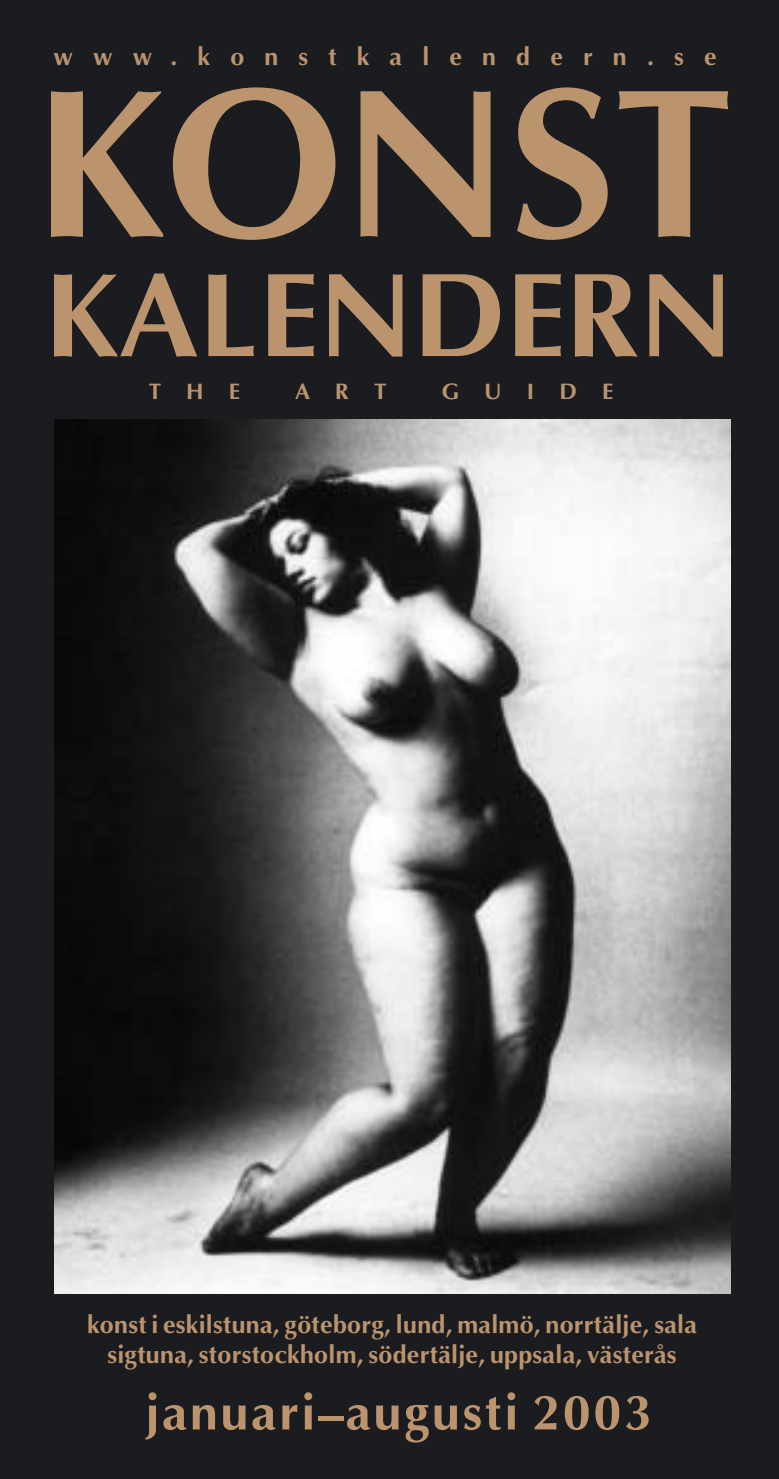
<style>
.page{position:relative;width:779px;height:1479px;background:#fff}
.page>*{position:absolute;margin:0;border:0;box-sizing:border-box;transform-origin:0 0}
.t1{font:700 212.5px "Optima";color:#bb946e}
.t2{font:700 120px "Optima";color:#bb946e}
.t3{font:700 50px "Optima";letter-spacing:.055em;color:#bb946e}
.t4{font:700 25px/30.5px "Optima";letter-spacing:.01em;color:#bb946e;text-align:center}
.t5{font:700 25px "Optima";letter-spacing:.805em;color:#bb946e}
.t6{font:700 22.5px "Optima";letter-spacing:1.11em;color:#bb946e}
</style>
<div class="page">
<div style="left:0;top:0;width:778px;height:1478px;background:#1b1c20"></div>
<img style="left:54px;top:419px;width:676px;height:874px">
<p class="t5" style="left:53px;top:46px;width:664px">www.konstkalendern.se</p>
<h1 class="t1" style="left:35px;top:76px;width:698px">KONST</h1>
<h2 class="t2" style="left:45px;top:266px;width:688px">KALENDERN</h2>
<p class="t6" style="left:149px;top:382px;width:93px">THE</p>
<p class="t6" style="left:295px;top:382px;width:93px">ART</p>
<p class="t6" style="left:441px;top:382px;width:173px">GUIDE</p>
<p class="t4" style="left:87px;top:1311px;width:610px">konst i eskilstuna, göteborg, lund, malmö, norrtälje, sala sigtuna, storstockholm, södertälje, uppsala, västerås</p>
<h3 class="t3" style="left:145px;top:1391px;width:507px">januari–augusti 2003</h3>
</div>
